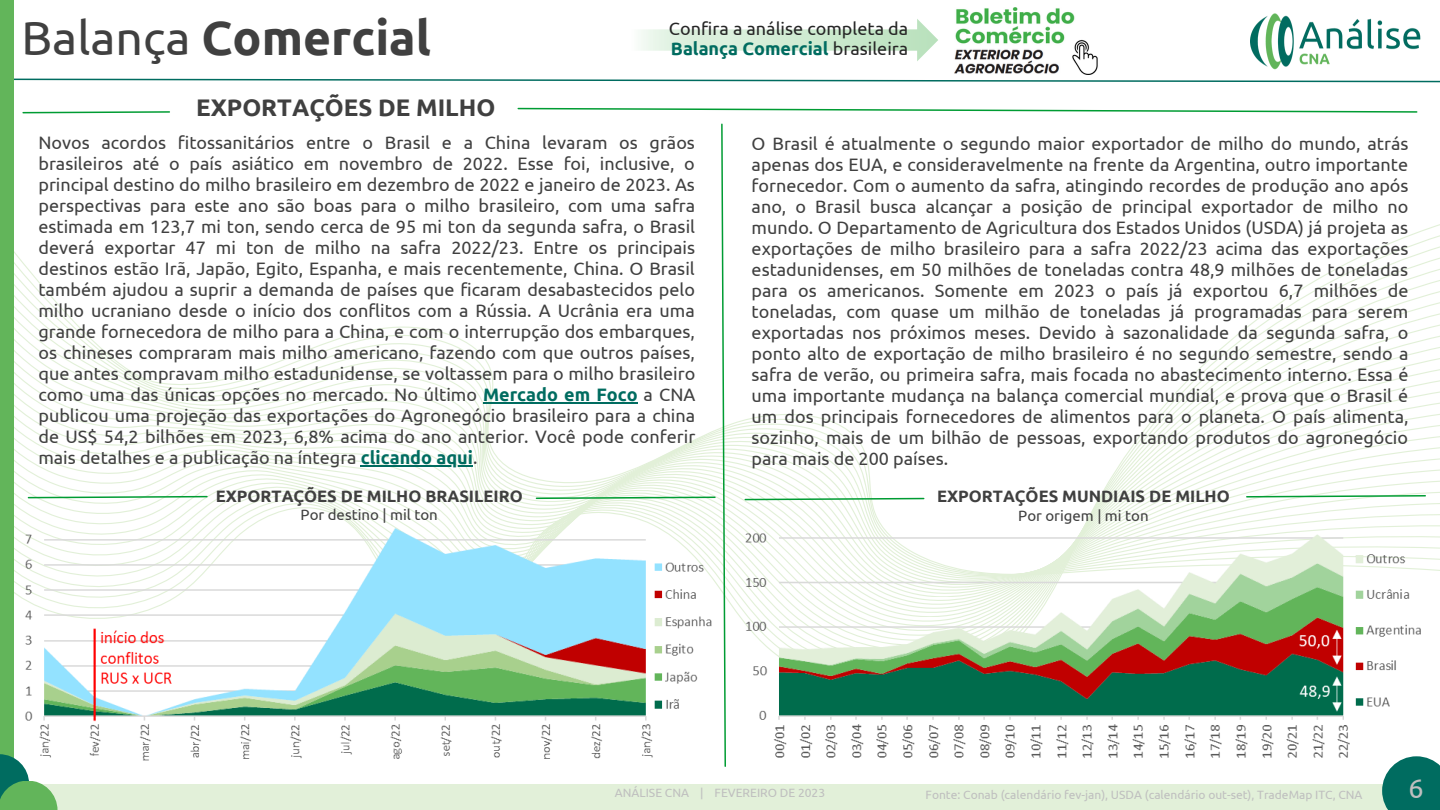
<style>
.page{position:relative;width:1440px;height:810px;background:#fff}
.page>*{position:absolute;margin:0;border:0;box-sizing:border-box;transform-origin:0 0}
.t1{font:700 48px "Ubuntu";color:#404040}
.t2{font:27px "Ubuntu";color:#bfbfbf}
.t3{font:700 24px "Ubuntu";color:#404040}
.t4{font:18px/21px "Ubuntu";color:#404040;text-align:justify}
.t5{font:18px/19.5px "Ubuntu";color:#262626}
.t6{font:700 16.5px "Ubuntu";color:#404040}
.t7{font:15px "Ubuntu";color:#404040}
.t8{font:12px "Ubuntu";color:#bfbfbf}
.s1{font-weight:400}
.s2{font-weight:700;color:#006c60}
</style>
<div class="page">
<svg style="left:14px;top:239px;width:1426px;height:336px"></svg>
<img style="left:1250px;top:13px;width:171px;height:57px">
<div style="left:0;top:784px;width:1440px;height:26px;background:#e2f0d9"></div>
<div style="left:1382px;top:756px;width:58px;height:54px;background:#006c60"></div>
<svg style="left:14px;top:78px;width:1426px;height:5px"></svg>
<div style="left:0;top:0;width:14px;height:810px;background:#62b55a"></div>
<div style="left:0;top:754px;width:29px;height:56px;background:#006c60"></div>
<svg style="left:0;top:781px;width:58px;height:29px;fill:#62b55a"></svg>
<svg style="left:22px;top:111px;width:148px;height:3px"></svg>
<svg style="left:517px;top:107px;width:901px;height:6px"></svg>
<svg style="left:641px;top:19px;width:297px;height:42px"></svg>
<img style="left:954px;top:7px;width:121px;height:67px">
<img style="left:1067px;top:40px;width:31px;height:34px">
<img style="left:22px;top:517px;width:513px;height:250px">
<img style="left:740px;top:513px;width:700px;height:258px">
<svg style="left:27px;top:495px;width:181px;height:4px"></svg>
<svg style="left:535px;top:123px;width:192px;height:644px"></svg>
<svg style="left:744px;top:497px;width:181px;height:4px"></svg>
<svg style="left:1245px;top:494px;width:182px;height:4px"></svg>
<hr style="left:483px;top:402px;width:155px;height:2px;background:#006c60">
<hr style="left:361px;top:465px;width:112px;height:2px;background:#006c60">
<h1 class="t1" style="left:21px;top:10px;width:411px"><span class="s1">Balança</span> Comercial</h1>
<h3 class="t3" style="left:196px;top:94px;width:301px">EXPORTAÇÕES DE MILHO</h3>
<p class="t5" style="left:669px;top:19px;width:241px">Confira a análise completa da<br><span class="s2">Balança Comercial</span> brasileira</p>
<p class="t4" style="left:38px;top:131px;width:659px">Novos acordos fitossanitários entre o Brasil e a China levaram os grãos brasileiros até o país asiático em novembro de 2022. Esse foi, inclusive, o principal destino do milho brasileiro em dezembro de 2022 e janeiro de 2023. As perspectivas para este ano são boas para o milho brasileiro, com uma safra estimada em 123,7 mi ton, sendo cerca de 95 mi ton da segunda safra, o Brasil deverá exportar 47 mi ton de milho na safra 2022/23. Entre os principais destinos estão Irã, Japão, Egito, Espanha, e mais recentemente, China. O Brasil também ajudou a suprir a demanda de países que ficaram desabastecidos pelo milho ucraniano desde o início dos conflitos com a Rússia. A Ucrânia era uma grande fornecedora de milho para a China, e com o interrupção dos embarques, os chineses compraram mais milho americano, fazendo com que outros países, que antes compravam milho estadunidense, se voltassem para o milho brasileiro como uma das únicas opções no mercado. No último <span class="s2">Mercado em Foco</span> a CNA publicou uma projeção das exportações do Agronegócio brasileiro para a china de US$ 54,2 bilhões em 2023, 6,8% acima do ano anterior. Você pode conferir mais detalhes e a publicação na íntegra <span class="s2">clicando aqui</span>.</p>
<p class="t6" style="left:216px;top:486px;width:309px">EXPORTAÇÕES DE MILHO BRASILEIRO</p>
<p class="t7" style="left:301px;top:506px;width:139px">Por destino | mil ton</p>
<p class="t4" style="left:752px;top:133px;width:659px">O Brasil é atualmente o segundo maior exportador de milho do mundo, atrás apenas dos EUA, e consideravelmente na frente da Argentina, outro importante fornecedor. Com o aumento da safra, atingindo recordes de produção ano após ano, o Brasil busca alcançar a posição de principal exportador de milho no mundo. O Departamento de Agricultura dos Estados Unidos (USDA) já projeta as exportações de milho brasileiro para a safra 2022/23 acima das exportações estadunidenses, em 50 milhões de toneladas contra 48,9 milhões de toneladas para os americanos. Somente em 2023 o país já exportou 6,7 milhões de toneladas, com quase um milhão de toneladas já programadas para serem exportadas nos próximos meses. Devido à sazonalidade da segunda safra, o ponto alto de exportação de milho brasileiro é no segundo semestre, sendo a safra de verão, ou primeira safra, mais focada no abastecimento interno. Essa é uma importante mudança na balança comercial mundial, e prova que o Brasil é um dos principais fornecedores de alimentos para o planeta. O país alimenta, sozinho, mais de um bilhão de pessoas, exportando produtos do agronegócio para mais de 200 países.</p>
<p class="t6" style="left:937px;top:487px;width:294px">EXPORTAÇÕES MUNDIAIS DE MILHO</p>
<p class="t7" style="left:1018px;top:507px;width:132px">Por origem | mi ton</p>
<p class="t8" style="left:615px;top:786px;width:212px">ANÁLISE CNA | FEVEREIRO DE 2023</p>
<h2 class="t2" style="left:1408px;top:773px;width:17px">6</h2>
<p class="t8" style="left:926px;top:787px;width:438px">Fonte: Conab (calendário fev-jan), USDA (calendário out-set), TradeMap ITC, CNA</p>
</div>
